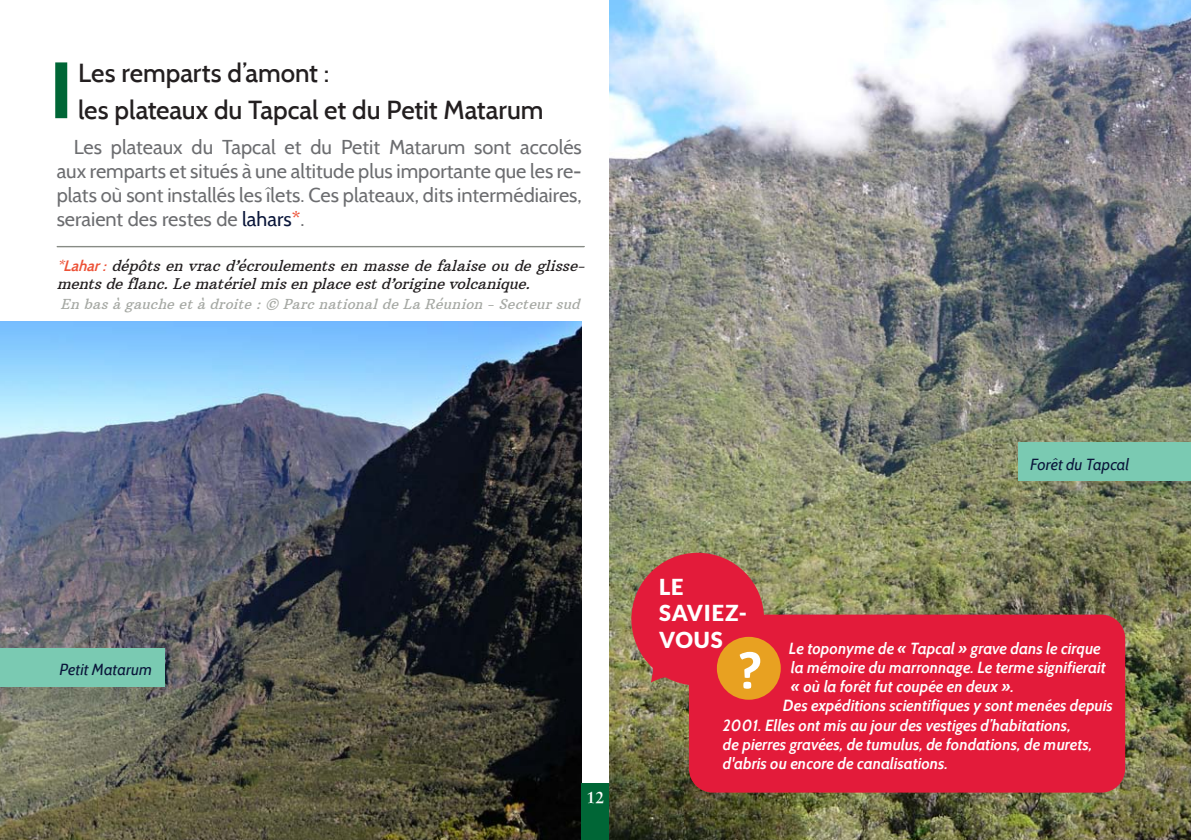
<style>
.page{position:relative;width:1191px;height:840px;background:#fff}
.page>*{position:absolute;margin:0;border:0;box-sizing:border-box;transform-origin:0 0}
.t1{font:600 52px "Signika";color:#fff}
.Intertitre{font:500 26px "Cabin";color:#231f20}
.t2{font:900 22px/26.4px "Lato";letter-spacing:.04em;color:#fff}
.Body{font:20px/24px "Cabin";color:#6c6d70;text-align:justify}
.légende_photo{font:italic 600 16px/19.2px "Cabin";letter-spacing:-.01em;color:#fff}
.Légende_photo{font:italic 16px "Cabin";color:#0a163a}
.t3{font:700 16px "Sabon";color:#fff}
.Définition_bas_de_pa{font:italic 15px/18px "Arbutus Slab";color:#231f20}
.Crédits_photo{font:italic 14px "Arbutus Slab";color:#a6a9a4}
.s1{color:#0a163a}
.s2{font-weight:600;color:#ed5136}
.s3{font-family:"Cabin";font-weight:600;color:#ed5136}
</style>
<div class="page">
<img style="left:0;top:322px;width:582px;height:517px">
<img style="left:609px;top:0;width:582px;height:839px">
<div style="left:0;top:648px;width:165px;height:38px;background:#7acab2"></div>
<div style="left:1018px;top:442px;width:173px;height:38px;background:#7acab2"></div>
<div style="left:689px;top:614px;width:436px;height:178px;background:#e31b3a;border-radius:24px"></div>
<svg style="left:631px;top:552px;width:133px;height:133px"></svg>
<div style="left:717px;top:636px;width:63px;height:63px;background:#e8a121;border-radius:50%"></div>
<div style="left:55px;top:62px;width:12px;height:56px;background:#006636"></div>
<svg style="left:56px;top:246px;width:529px;height:1px"></svg>
<div style="left:582px;top:782px;width:27px;height:57px;background:#006636"></div>
<p class="Intertitre" style="left:78px;top:57px;width:253px">Les remparts d’amont :</p>
<p class="Intertitre" style="left:78px;top:94px;width:467px">les plateaux du Tapcal et du Petit Matarum</p>
<p class="Body" style="left:57px;top:135px;width:526px;text-indent:17px">Les plateaux du Tapcal et du Petit Matarum sont accolés aux remparts et situés à une altitude plus importante que les re&shy;plats où sont installés les îlets. Ces plateaux, dits intermédiaires, seraient des restes de <span class="s1">lahars</span><span class="s2">*</span>.</p>
<p class="Définition_bas_de_pa" style="left:57px;top:256px;width:534px"><span class="s3">*Lahar :</span> dépôtsenvracd’écroulementsenmassedefalaiseoudeglisse&shy;mentsdeflanc.Lematérielmisenplaceestd’originevolcanique.</p>
<p class="Crédits_photo" style="left:61px;top:295px;width:525px">En basàgaucheetàdroite :© ParcnationaldeLaRéunion -Secteursud</p>
<p class="Légende_photo" style="left:60px;top:659px;width:94px">Petit Matarum</p>
<p class="t3" style="left:586px;top:787px;width:19px">12</p>
<p class="Légende_photo" style="left:1030px;top:454px;width:101px">Forêt du Tapcal</p>
<p class="t2" style="left:659px;top:573px;width:89px">LE<br>SAVIEZ-<br>VOUS</p>
<p class="légende_photo" style="left:789px;top:638px;width:319px">Le toponyme de « Tapcal » grave dans le cirque la mémoire du marronnage. Le terme signifierait « où la forêt fut coupée en deux ».</p>
<p class="légende_photo" style="left:723px;top:695px;width:391px;text-indent:60px">Des expéditions scientifiques y sont menées depuis 2001. Elles ont mis au jour des vestiges d’habitations,<br>de pierres gravées, de tumulus, de fondations, de murets, d'abris ou encore de canalisations.</p>
<p class="t1" style="left:739px;top:639px;width:23px">?</p>
</div>
